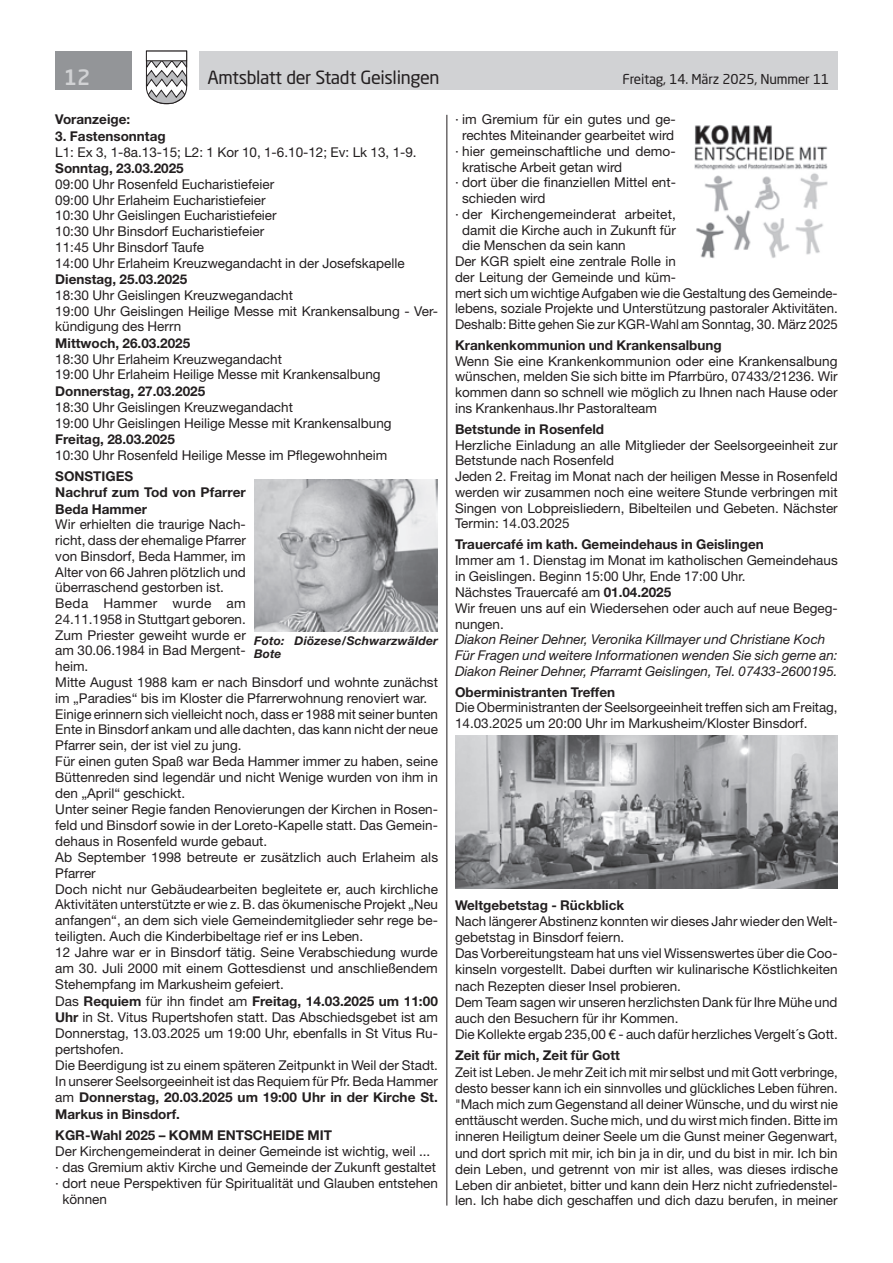
<style>
.page{position:relative;width:893px;height:1263px;background:#fff}
.page>*{position:absolute;margin:0;border:0;box-sizing:border-box;transform-origin:0 0}
.t1{font:500 21px "Neo Sans Std";color:#d1d2d4}
.t2{font:18px "Neo Sans Std";letter-spacing:-.02em;color:#231f20}
.t3{font:13.5px/15.9px "Helvetica Neue LT Std";color:#231f20}
.t4{font:700 13.5px/16.5px "Helvetica Neue LT Std";color:#231f20}
.t5{font:italic 13.5px/15.8px "Helvetica Neue LT Std";color:#231f20}
.t6{font:13.5px "Neo Sans Std";letter-spacing:-.015em;color:#231f20}
.t7{font:italic 700 12px/13px "Helvetica Neue LT Std";letter-spacing:.02em;color:#231f20}
.s1{font-weight:700}
</style>
<div class="page">
<div style="left:199px;top:51px;width:639px;height:38px;background:#d1d2d4"></div>
<div style="left:55px;top:51px;width:77px;height:38px;background:#939598"></div>
<svg style="left:146px;top:50px;width:41px;height:55px"></svg>
<div style="left:146px;top:51px;width:41px;height:10px;background:#fff"></div>
<div style="left:146px;top:51px;width:41px;height:10px;border:1px solid #231f20"></div>
<hr style="left:446px;top:115px;width:1px;height:1090px;background:#231f20">
<img style="left:455px;top:735px;width:383px;height:154px">
<img style="left:254px;top:479px;width:184px;height:152px">
<img style="left:694px;top:125px;width:134px;height:133px">
<h1 class="t1" style="left:64px;top:64px;width:28px">12</h1>
<h2 class="t2" style="left:207px;top:66px;width:234px">Amtsblatt der Stadt Geislingen</h2>
<p class="t6" style="left:622px;top:71px;width:208px">Freitag, 14. März 2025, Nummer 11</p>
<p class="t4" style="left:55px;top:111px;width:77px">Voranzeige:</p>
<p class="t4" style="left:55px;top:128px;width:112px">3. Fastensonntag</p>
<p class="t3" style="left:55px;top:144px;width:363px">L1: Ex 3, 1-8a.13-15; L2: 1 Kor 10, 1-6.10-12; Ev: Lk 13, 1-9.</p>
<p class="t4" style="left:55px;top:160px;width:130px">Sonntag, 23.03.2025</p>
<p class="t3" style="left:55px;top:176px;width:351px">09:00 Uhr Rosenfeld Eucharistiefeier<br>09:00 Uhr Erlaheim Eucharistiefeier<br>10:30 Uhr Geislingen Eucharistiefeier<br>10:30 Uhr Binsdorf Eucharistiefeier<br>11:45 Uhr Binsdorf Taufe<br>14:00 Uhr Erlaheim Kreuzwegandacht in der Josefskapelle</p>
<p class="t4" style="left:55px;top:271px;width:133px">Dienstag, 25.03.2025</p>
<p class="t3" style="left:55px;top:287px;width:384px">18:30 Uhr Geislingen Kreuzwegandacht<br>19:00 Uhr Geislingen Heilige Messe mit Krankensalbung - Ver&shy;kündigung des Herrn</p>
<p class="t4" style="left:55px;top:335px;width:136px">Mittwoch, 26.03.2025</p>
<p class="t3" style="left:55px;top:351px;width:327px">18:30 Uhr Erlaheim Kreuzwegandacht<br>19:00 Uhr Erlaheim Heilige Messe mit Krankensalbung</p>
<p class="t4" style="left:55px;top:383px;width:151px">Donnerstag, 27.03.2025</p>
<p class="t3" style="left:55px;top:399px;width:338px">18:30 Uhr Geislingen Kreuzwegandacht<br>19:00 Uhr Geislingen Heilige Messe mit Krankensalbung</p>
<p class="t4" style="left:55px;top:431px;width:121px">Freitag, 28.03.2025</p>
<p class="t3" style="left:55px;top:447px;width:334px">10:30 Uhr Rosenfeld Heilige Messe im Pflegewohnheim</p>
<p class="t4" style="left:55px;top:467px;width:192px">SONSTIGES<br>Nachruf zum Tod von Pfarrer<br>Beda Hammer</p>
<p class="t3" style="left:55px;top:516px;width:384px">Wir erhielten die traurige Nach-<br>richt, dass der ehemalige Pfarrer<br>von Binsdorf, Beda Hammer, im<br>Alter von 66 Jahren plötzlich und<br>überraschend gestorben ist.<br>Beda Hammer wurde am<br>24.11.1958 in Stuttgart geboren.<br>Zum Priester geweiht wurde er<br>am 30.06.1984 in Bad Mergent-<br>heim.<br>Mitte August 1988 kam er nach Binsdorf und wohnte zunächst im „Paradies“ bis im Kloster die Pfarrerwohnung renoviert war.<br>Einige erinnern sich vielleicht noch, dass er 1988 mit seiner bunten Ente in Binsdorf ankam und alle dachten, das kann nicht der neue Pfarrer sein, der ist viel zu jung.<br>Für einen guten Spaß war Beda Hammer immer zu haben, seine Büttenreden sind legendär und nicht Wenige wurden von ihm in den „April“ geschickt.<br>Unter seiner Regie fanden Renovierungen der Kirchen in Rosen&shy;feld und Binsdorf sowie in der Loreto-Kapelle statt. Das Gemein&shy;dehaus in Rosenfeld wurde gebaut.<br>Ab September 1998 betreute er zusätzlich auch Erlaheim als Pfarrer<br>Doch nicht nur Gebäudearbeiten begleitete er, auch kirchliche Aktivitäten unterstützte er wie z. B. das ökumenische Projekt „Neu anfangen“, an dem sich viele Gemeindemitglieder sehr rege be&shy;teiligten. Auch die Kinderbibeltage rief er ins Leben.<br>12 Jahre war er in Binsdorf tätig. Seine Verabschiedung wurde am 30. Juli 2000 mit einem Gottesdienst und anschließendem Stehempfang im Markusheim gefeiert.<br>Das <span class="s1">Requiem</span> für ihn findet am <span class="s1">Freitag, 14.03.2025 um 11:00<br>Uhr</span> in St. Vitus Rupertshofen statt. Das Abschiedsgebet ist am Donnerstag, 13.03.2025 um 19:00 Uhr, ebenfalls in St Vitus Ru&shy;pertshofen.<br>Die Beerdigung ist zu einem späteren Zeitpunkt in Weil der Stadt.<br>In unserer Seelsorgeeinheit ist das Requiem für Pfr. Beda Hammer am <span class="s1">Donnerstag, 20.03.2025 um 19:00 Uhr in der Kirche St.<br>Markus in Binsdorf.</span></p>
<p class="t4" style="left:55px;top:1127px;width:278px">KGR-Wahl 2025 – KOMM ENTSCHEIDE MIT</p>
<p class="t3" style="left:55px;top:1143px;width:377px">Der Kirchengemeinderat in deiner Gemeinde ist wichtig, weil ...</p>
<p class="t3" style="left:55px;top:1159px;width:382px">· das Gremium aktiv Kirche und Gemeinde der Zukunft gestaltet</p>
<p class="t3" style="left:55px;top:1175px;width:384px">· dort neue Perspektiven für Spiritualität und Glauben entstehen</p>
<p class="t3" style="left:62px;top:1190px;width:46px">können</p>
<p class="t3" style="left:455px;top:112px;width:222px">· im Gremium für ein gutes und ge-</p>
<p class="t3" style="left:462px;top:127px;width:214px">rechtes Miteinander gearbeitet wird</p>
<p class="t3" style="left:455px;top:143px;width:222px">· hier gemeinschaftliche und demo-</p>
<p class="t3" style="left:462px;top:159px;width:162px">kratische Arbeit getan wird</p>
<p class="t3" style="left:455px;top:175px;width:222px">· dort über die finanziellen Mittel ent-</p>
<p class="t3" style="left:462px;top:190px;width:85px">schieden wird</p>
<p class="t3" style="left:455px;top:206px;width:223px">· der Kirchengemeinderat arbeitet,</p>
<p class="t3" style="left:462px;top:222px;width:215px">damit die Kirche auch in Zukunft für</p>
<p class="t3" style="left:462px;top:238px;width:165px">die Menschen da sein kann</p>
<p class="t3" style="left:455px;top:253px;width:222px">Der KGR spielt eine zentrale Rolle in</p>
<p class="t3" style="left:455px;top:269px;width:222px">der Leitung der Gemeinde und küm-</p>
<p class="t3" style="left:455px;top:285px;width:384px">mert sich um wichtige Aufgaben wie die Gestaltung des Gemeinde-</p>
<p class="t3" style="left:455px;top:301px;width:384px">lebens, soziale Projekte und Unterstützung pastoraler Aktivitäten.</p>
<p class="t3" style="left:455px;top:316px;width:384px">Deshalb: Bitte gehen Sie zur KGR-Wahl am Sonntag, 30. März 2025</p>
<p class="t4" style="left:455px;top:337px;width:268px">Krankenkommunion und Krankensalbung</p>
<p class="t3" style="left:455px;top:353px;width:384px;text-align:justify">Wenn Sie eine Krankenkommunion oder eine Krankensalbung wünschen, melden Sie sich bitte im Pfarrbüro, 07433/21236. Wir kommen dann so schnell wie möglich zu Ihnen nach Hause oder ins Krankenhaus.Ihr Pastoralteam</p>
<p class="t4" style="left:455px;top:420px;width:151px">Betstunde in Rosenfeld</p>
<p class="t3" style="left:455px;top:437px;width:384px">Herzliche Einladung an alle Mitglieder der Seelsorgeeinheit zur Betstunde nach Rosenfeld<br>Jeden 2. Freitag im Monat nach der heiligen Messe in Rosenfeld werden wir zusammen noch eine weitere Stunde verbringen mit Singen von Lobpreisliedern, Bibelteilen und Gebeten. Nächster Termin: 14.03.2025</p>
<p class="t4" style="left:455px;top:536px;width:310px">Trauercafé im kath. Gemeindehaus in Geislingen</p>
<p class="t3" style="left:455px;top:552px;width:384px">Immer am 1. Dienstag im Monat im katholischen Gemeindehaus in Geislingen. Beginn 15:00 Uhr, Ende 17:00 Uhr.<br>Nächstes Trauercafé am <span class="s1">01.04.2025<br></span>Wir freuen uns auf ein Wiedersehen oder auch auf neue Begeg&shy;nungen.</p>
<p class="t5" style="left:455px;top:631px;width:384px">Diakon Reiner Dehner, Veronika Killmayer und Christiane Koch<br>Für Fragen und weitere Informationen wenden Sie sich gerne an:<br>Diakon Reiner Dehner, Pfarramt Geislingen, Tel. 07433-2600195.</p>
<p class="t4" style="left:455px;top:683px;width:162px">Oberministranten Treffen</p>
<p class="t3" style="left:455px;top:699px;width:384px">Die Oberministranten der Seelsorgeeinheit treffen sich am Freitag,<br>14.03.2025 um 20:00 Uhr im Markusheim/Kloster Binsdorf.</p>
<p class="t7" style="left:254px;top:634px;width:185px">Foto: Diözese/Schwarzwälder<br>Bote</p>
<p class="t4" style="left:455px;top:896px;width:171px">Weltgebetstag - Rückblick</p>
<p class="t3" style="left:455px;top:913px;width:384px">Nach längerer Abstinenz konnten wir dieses Jahr wieder den Welt&shy;gebetstag in Binsdorf feiern.<br>Das Vorbereitungsteam hat uns viel Wissenswertes über die Coo&shy;kinseln vorgestellt. Dabei durften wir kulinarische Köstlichkeiten nach Rezepten dieser Insel probieren.<br>Dem Team sagen wir unseren herzlichsten Dank für Ihre Mühe und auch den Besuchern für ihr Kommen.<br>Die Kollekte ergab 235,00 € - auch dafür herzliches Vergelt´s Gott.</p>
<p class="t4" style="left:455px;top:1047px;width:167px">Zeit für mich, Zeit für Gott</p>
<p class="t3" style="left:455px;top:1063px;width:384px;text-align:justify">Zeit ist Leben. Je mehr Zeit ich mit mir selbst und mit Gott verbringe, desto besser kann ich ein sinnvolles und glückliches Leben führen. "Mach mich zum Gegenstand all deiner Wünsche, und du wirst nie enttäuscht werden. Suche mich, und du wirst mich finden. Bitte im inneren Heiligtum deiner Seele um die Gunst meiner Gegenwart, und dort sprich mit mir, ich bin ja in dir, und du bist in mir. Ich bin dein Leben, und getrennt von mir ist alles, was dieses irdische Leben dir anbietet, bitter und kann dein Herz nicht zufriedenstel&shy;len. Ich habe dich geschaffen und dich dazu berufen, in meiner</p>
</div>
